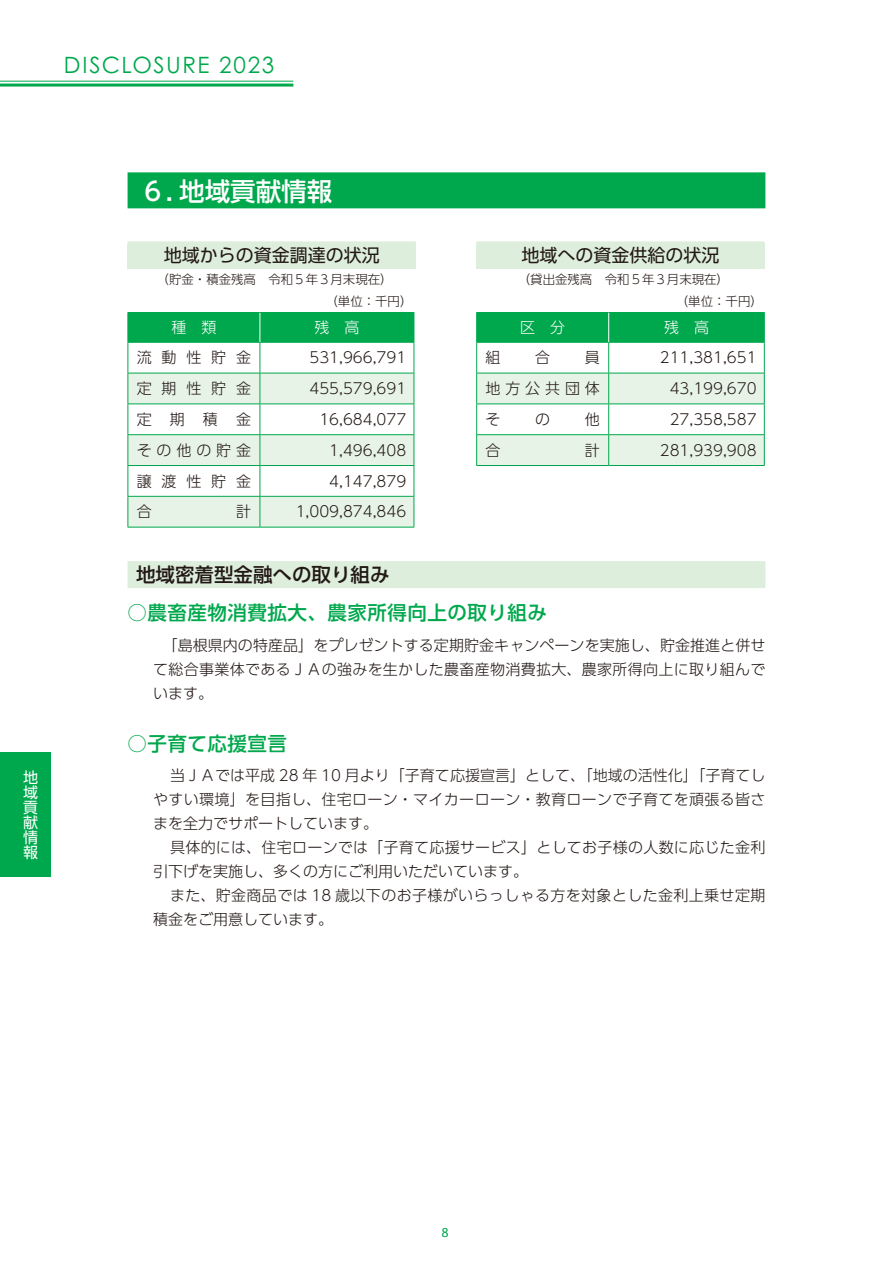
<style>
.page{position:relative;width:893px;height:1263px;background:#fff}
.page>*{position:absolute;margin:0;border:0;box-sizing:border-box;transform-origin:0 0}
.t1{font:500 25.5px "UD Shin Go Pro";color:#fff}
.t2{font:22.5px "Century Gothic Pro";letter-spacing:.07em;color:#00a84d}
.t3{font:500 19.5px "UD Shin Go Pro";letter-spacing:.025em;color:#00a84d}
.t4{font:500 19.5px "UD Shin Go Pro";color:#221815}
.t5{font:18px "UD Shin Go Pro";color:#221815}
.t6{font:300 15px/24px "UD Shin Go Pro";letter-spacing:.02em;color:#221815;text-align:justify}
.t7{font:300 15px "UD Shin Go Pro";color:#221815}
.t8{font:300 15px "UD Shin Go Pro";color:#fff}
.t9{font:15px/15px "UD Shin Go Pro";color:#fff;text-align:justify}
.t10{font:300 12.45px/22px "UD Shin Go Pro";color:#221815}
.t11{font:300 12px "Koz Go Pr 6 N";color:#00a84d}
</style>
<div class="page">
<hr style="left:0;top:84px;width:293px;height:3px;background:#00a84d">
<hr style="left:0;top:81px;width:293px;height:1px;background:#00a84d">
<div style="left:0;top:752px;width:51px;height:125px;background:#00a84d"></div>
<div style="left:128px;top:172px;width:637px;height:36px;background:#00a84d"></div>
<div style="left:128px;top:561px;width:637px;height:27px;background:#deeedc"></div>
<svg style="left:129px;top:374px;width:285px;height:153px"></svg>
<hr style="left:128px;top:342px;width:132px;height:1px;background:#00a84d">
<hr style="left:128px;top:343px;width:1px;height:30px;background:#00a84d">
<hr style="left:260px;top:342px;width:154px;height:1px;background:#00a84d">
<hr style="left:260px;top:343px;width:1px;height:30px;background:#00a84d">
<hr style="left:414px;top:343px;width:1px;height:30px;background:#00a84d">
<hr style="left:128px;top:373px;width:132px;height:1px;background:#00a84d">
<hr style="left:128px;top:373px;width:1px;height:31px;background:#00a84d">
<hr style="left:260px;top:373px;width:154px;height:1px;background:#00a84d">
<hr style="left:260px;top:373px;width:1px;height:31px;background:#00a84d">
<hr style="left:414px;top:373px;width:1px;height:31px;background:#00a84d">
<hr style="left:128px;top:404px;width:132px;height:1px;background:#00a84d">
<hr style="left:128px;top:404px;width:1px;height:30px;background:#00a84d">
<hr style="left:260px;top:404px;width:154px;height:1px;background:#00a84d">
<hr style="left:260px;top:404px;width:1px;height:30px;background:#00a84d">
<hr style="left:414px;top:404px;width:1px;height:30px;background:#00a84d">
<hr style="left:128px;top:434px;width:132px;height:1px;background:#00a84d">
<hr style="left:128px;top:435px;width:1px;height:30px;background:#00a84d">
<hr style="left:260px;top:434px;width:154px;height:1px;background:#00a84d">
<hr style="left:260px;top:435px;width:1px;height:30px;background:#00a84d">
<hr style="left:414px;top:435px;width:1px;height:30px;background:#00a84d">
<hr style="left:128px;top:465px;width:132px;height:1px;background:#00a84d">
<hr style="left:128px;top:466px;width:1px;height:30px;background:#00a84d">
<hr style="left:260px;top:465px;width:154px;height:1px;background:#00a84d">
<hr style="left:260px;top:466px;width:1px;height:30px;background:#00a84d">
<hr style="left:414px;top:466px;width:1px;height:30px;background:#00a84d">
<hr style="left:128px;top:496px;width:132px;height:1px;background:#00a84d">
<hr style="left:128px;top:497px;width:1px;height:30px;background:#00a84d">
<hr style="left:260px;top:496px;width:154px;height:1px;background:#00a84d">
<hr style="left:260px;top:497px;width:1px;height:30px;background:#00a84d">
<hr style="left:414px;top:497px;width:1px;height:30px;background:#00a84d">
<hr style="left:128px;top:527px;width:132px;height:1px;background:#00a84d">
<hr style="left:260px;top:527px;width:154px;height:1px;background:#00a84d">
<div style="left:128px;top:312px;width:287px;height:30px;background:#00a84d"></div>
<div style="left:128px;top:245px;width:288px;height:24px;background:#deeedc"></div>
<div style="left:128px;top:241px;width:288px;height:27px;background:#deeedc"></div>
<svg style="left:477px;top:374px;width:287px;height:91px"></svg>
<hr style="left:476px;top:342px;width:133px;height:1px;background:#00a84d">
<hr style="left:476px;top:343px;width:1px;height:30px;background:#00a84d">
<hr style="left:609px;top:342px;width:156px;height:1px;background:#00a84d">
<hr style="left:608px;top:343px;width:1px;height:30px;background:#00a84d">
<hr style="left:764px;top:343px;width:1px;height:30px;background:#00a84d">
<hr style="left:476px;top:373px;width:133px;height:1px;background:#00a84d">
<hr style="left:476px;top:373px;width:1px;height:31px;background:#00a84d">
<hr style="left:609px;top:373px;width:156px;height:1px;background:#00a84d">
<hr style="left:608px;top:373px;width:1px;height:31px;background:#00a84d">
<hr style="left:764px;top:373px;width:1px;height:31px;background:#00a84d">
<hr style="left:476px;top:404px;width:133px;height:1px;background:#00a84d">
<hr style="left:476px;top:404px;width:1px;height:30px;background:#00a84d">
<hr style="left:609px;top:404px;width:156px;height:1px;background:#00a84d">
<hr style="left:608px;top:404px;width:1px;height:30px;background:#00a84d">
<hr style="left:764px;top:404px;width:1px;height:30px;background:#00a84d">
<hr style="left:476px;top:434px;width:133px;height:1px;background:#00a84d">
<hr style="left:476px;top:435px;width:1px;height:30px;background:#00a84d">
<hr style="left:609px;top:434px;width:156px;height:1px;background:#00a84d">
<hr style="left:608px;top:435px;width:1px;height:30px;background:#00a84d">
<hr style="left:764px;top:435px;width:1px;height:30px;background:#00a84d">
<hr style="left:476px;top:465px;width:133px;height:1px;background:#00a84d">
<hr style="left:609px;top:465px;width:156px;height:1px;background:#00a84d">
<div style="left:476px;top:312px;width:289px;height:30px;background:#00a84d"></div>
<div style="left:476px;top:245px;width:289px;height:24px;background:#deeedc"></div>
<div style="left:476px;top:241px;width:289px;height:27px;background:#deeedc"></div>
<h2 class="t2" style="left:64px;top:52px;width:212px">DISCLOSURE 2023</h2>
<p class="t9" style="left:23px;top:769px;width:16px">地域貢献情報</p>
<h1 class="t1" style="left:140px;top:171px;width:193px">６. 地域貢献情報</h1>
<p class="t5" style="left:164px;top:241px;width:217px">地域からの資金調達の状況</p>
<p class="t10" style="left:326px;top:268px;width:88px;text-indent:-169px">（貯金・積金残高　令和５年３月末現在）<br>（単位：千円）</p>
<p class="t8" style="left:171px;top:315px;width:46px">種　類</p>
<p class="t8" style="left:314px;top:315px;width:46px">残　高</p>
<p class="t6" style="left:137px;top:345px;width:116px">流動性貯金</p>
<p class="t7" style="left:309px;top:345px;width:98px">531,966,791</p>
<p class="t6" style="left:137px;top:376px;width:116px">定期性貯金</p>
<p class="t7" style="left:309px;top:376px;width:98px">455,579,691</p>
<p class="t6" style="left:137px;top:407px;width:116px">定期積金</p>
<p class="t6" style="left:319px;top:407px;width:88px">16,684,077</p>
<p class="t6" style="left:137px;top:438px;width:116px">その他の貯金</p>
<p class="t6" style="left:329px;top:438px;width:78px">1,496,408</p>
<p class="t6" style="left:137px;top:468px;width:116px">譲渡性貯金</p>
<p class="t6" style="left:329px;top:468px;width:78px">4,147,879</p>
<p class="t6" style="left:137px;top:499px;width:16px">合</p>
<p class="t6" style="left:236px;top:499px;width:16px">計</p>
<p class="t7" style="left:296px;top:500px;width:112px">1,009,874,846</p>
<p class="t5" style="left:521px;top:241px;width:199px">地域への資金供給の状況</p>
<p class="t10" style="left:676px;top:268px;width:88px;text-indent:-158px">（貸出金残高　令和５年３月末現在）<br>（単位：千円）</p>
<p class="t8" style="left:520px;top:315px;width:46px">区　分</p>
<p class="t8" style="left:664px;top:315px;width:46px">残　高</p>
<p class="t6" style="left:485px;top:345px;width:16px">組</p>
<p class="t6" style="left:535px;top:345px;width:16px">合</p>
<p class="t6" style="left:585px;top:345px;width:16px">員</p>
<p class="t7" style="left:660px;top:345px;width:98px">211,381,651</p>
<p class="t6" style="left:485px;top:376px;width:116px">地方公共団体</p>
<p class="t6" style="left:670px;top:376px;width:88px">43,199,670</p>
<p class="t6" style="left:485px;top:407px;width:16px">そ</p>
<p class="t6" style="left:535px;top:407px;width:16px">の</p>
<p class="t6" style="left:585px;top:407px;width:16px">他</p>
<p class="t6" style="left:670px;top:407px;width:88px">27,358,587</p>
<p class="t6" style="left:485px;top:438px;width:16px">合</p>
<p class="t6" style="left:585px;top:438px;width:16px">計</p>
<p class="t7" style="left:660px;top:438px;width:98px">281,939,908</p>
<h3 class="t4" style="left:136px;top:558px;width:255px">地域密着型金融への取り組み</h3>
<h3 class="t3" style="left:128px;top:597px;width:421px">○農畜産物消費拡大、農家所得向上の取り組み</h3>
<p class="t6" style="left:153px;top:632px;width:614px;text-indent:10px">「島根県内の特産品」をプレゼントする定期貯金キャンペーンを実施し、貯金推進と併せて総合事業体であるＪＡの強みを生かした農畜産物消費拡大、農家所得向上に取り組んでいます。</p>
<h3 class="t3" style="left:128px;top:727px;width:161px">○子育て応援宣言</h3>
<p class="t6" style="left:153px;top:763px;width:614px;text-indent:17px">当ＪＡでは平成 28 年 10 月より「子育て応援宣言」として、「地域の活性化」「子育てしやすい環境」を目指し、住宅ローン・マイカーローン・教育ローンで子育てを頑張る皆さまを全力でサポートしています。</p>
<p class="t6" style="left:153px;top:835px;width:614px;text-indent:17px">具体的には、住宅ローンでは「子育て応援サービス」としてお子様の人数に応じた金利引下げを実施し、多くの方にご利用いただいています。</p>
<p class="t6" style="left:153px;top:883px;width:614px;text-indent:17px">また、貯金商品では 18 歳以下のお子様がいらっしゃる方を対象とした金利上乗せ定期積金をご用意しています。</p>
<p class="t11" style="left:442px;top:1225px;width:8px">8</p>
</div>
